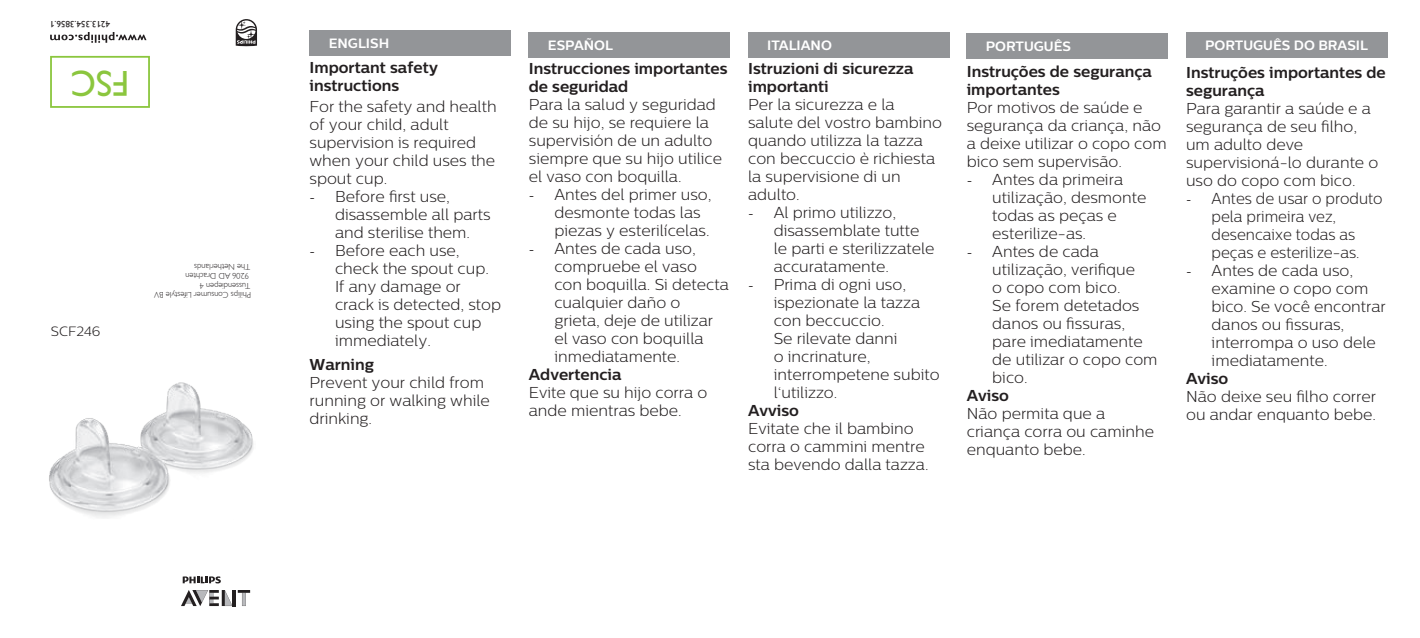
<style>
.page{position:relative;width:1420px;height:638px;background:#fff}
.page>*{position:absolute;margin:0;border:0;box-sizing:border-box;transform-origin:0 0}
.t1{font:36px "Gill Sans Alt One WGL";color:#8bc63e}
.t2{font:300 15.75px/18px "Centrale Sans";color:#231f20}
.t3{font:700 15.75px/18px "Centrale Sans";color:#231f20}
.t4{font:300 15.75px/18px "Centrale Sans";color:#231f20;scale:.95 1}
.t5{font:700 13.5px "Centrale Sans";color:#fff}
.t6{font:300 13.5px "Centrale Sans";color:#231f20}
.t7{font:9px "Gill Sans Alt One WGL";color:#231f20}
.t8{font:8.33px/9.5px "Gill Sans Alt One WGL Light";color:#231f20}
.s1{font-family:"Minion Pro";font-weight:400}
</style>
<div class="page">
<div style="left:966px;top:33px;width:201px;height:26px;background:#939598"></div>
<div style="left:1185px;top:32px;width:201px;height:26px;background:#939598"></div>
<div style="left:748px;top:32px;width:201px;height:25px;background:#939598"></div>
<div style="left:529px;top:32px;width:200px;height:25px;background:#939598"></div>
<div style="left:309px;top:30px;width:201px;height:26px;background:#939598"></div>
<svg style="left:183px;top:576px;width:38px;height:7px"></svg>
<svg style="left:238px;top:590px;width:12px;height:16px"></svg>
<hr style="left:232px;top:590px;width:3px;height:16px;background:#231f20">
<svg style="left:181px;top:590px;width:51px;height:16px"></svg>
<img style="left:49px;top:382px;width:205px;height:136px">
<svg style="left:50px;top:32px;width:96px;height:11px"></svg>
<svg style="left:236px;top:19px;width:21px;height:27px"></svg>
<div style="left:50px;top:56px;width:100px;height:52px;border:2px solid #8bc63e"></div>
<p class="t7" style="left:110px;top:30px;width:61px;rotate:-180deg">4213.354.3856.1</p>
<h1 class="t1" style="left:129px;top:108px;width:60px;rotate:-180deg">FSC</h1>
<p class="t6" style="left:51px;top:323px;width:51px">SCF246</p>
<p class="t8" style="left:251px;top:300px;width:98px;rotate:-180deg">Philips Consumer Lifestyle BV<br>Tussendiepen 4<br>9206 AD Drachten<br>The Netherlands</p>
<p class="t5" style="left:328px;top:35px;width:62px">ENGLISH</p>
<p class="t3" style="left:309px;top:58px;width:130px">Important safety instructions</p>
<p class="t2" style="left:309px;top:97px;width:189px">For the safety and health of your child, adult supervision is required when your child uses the spout cup.</p>
<p class="t2" style="left:335px;top:187px;width:157px;text-indent:-26px"><span class="s1">-</span> Before first use, disassemble all parts and sterilise them.</p>
<p class="t2" style="left:335px;top:241px;width:167px;text-indent:-26px"><span class="s1">-</span> Before each use, check the spout cup.<br>If any damage or crack is detected, stop using the spout cup immediately.</p>
<p class="t3" style="left:309px;top:355px;width:66px">Warning</p>
<p class="t2" style="left:309px;top:373px;width:182px">Prevent your child from running or walking while drinking.</p>
<p class="t5" style="left:548px;top:37px;width:67px">ESPAÑOL</p>
<p class="t3" style="left:529px;top:59px;width:200px">Instrucciones importantes de seguridad</p>
<p class="t2" style="left:529px;top:95px;width:195px">Para la salud y seguridad de su hijo, se requiere la supervisión de un adulto siempre que su hijo utilice el vaso con boquilla.</p>
<p class="t2" style="left:554px;top:185px;width:159px;text-indent:-26px"><span class="s1">-</span> Antes del primer uso, desmonte todas las piezas y esterilícelas.</p>
<p class="t2" style="left:554px;top:239px;width:176px;text-indent:-26px"><span class="s1">-</span> Antes de cada uso, compruebe el vaso<br>con boquilla. Si detecta cualquier daño o grieta, deje de utilizar el vaso con boquilla inmediatamente.</p>
<p class="t3" style="left:529px;top:365px;width:94px">Advertencia</p>
<p class="t2" style="left:529px;top:383px;width:180px">Evite que su hijo corra o ande mientras bebe.</p>
<p class="t5" style="left:767px;top:37px;width:66px">ITALIANO</p>
<p class="t3" style="left:748px;top:59px;width:167px">Istruzioni di sicurezza importanti</p>
<p class="t2" style="left:748px;top:95px;width:195px">Per la sicurezza e la salute del vostro bambino quando utilizza la tazza con beccuccio è richiesta la supervisione di un adulto.</p>
<p class="t2" style="left:773px;top:203px;width:162px;text-indent:-26px"><span class="s1">-</span> Al primo utilizzo, disassemblate tutte le parti e sterilizzatele accuratamente.</p>
<p class="t2" style="left:773px;top:275px;width:167px;text-indent:-26px"><span class="s1">-</span> Prima di ogni uso, ispezionate la tazza con beccuccio.<br>Se rilevate danni<br>o incrinature, interrompetene subito l‘utilizzo.</p>
<p class="t3" style="left:748px;top:401px;width:52px">Avviso</p>
<p class="t2" style="left:748px;top:419px;width:182px">Evitate che il bambino corra o cammini mentre sta bevendo dalla tazza.</p>
<p class="t5" style="left:985px;top:38px;width:87px">PORTUGUÊS</p>
<p class="t3" style="left:966px;top:62px;width:187px">Instruções de segurança importantes</p>
<p class="t2" style="left:966px;top:98px;width:201px">Por motivos de saúde e segurança da criança, não a deixe utilizar o copo com bico sem supervisão.</p>
<p class="t2" style="left:992px;top:170px;width:156px;text-indent:-26px"><span class="s1">-</span> Antes da primeira utilização, desmonte todas as peças e esterilize-as.</p>
<p class="t2" style="left:992px;top:242px;width:167px;text-indent:-26px"><span class="s1">-</span> Antes de cada utilização, verifique<br>o copo com bico.<br>Se forem detetados danos ou fissuras, pare imediatamente de utilizar o copo com bico.</p>
<p class="t3" style="left:966px;top:386px;width:44px">Aviso</p>
<p class="t2" style="left:966px;top:404px;width:189px">Não permita que a criança corra ou caminhe enquanto bebe.</p>
<p class="t5" style="left:1204px;top:37px;width:164px">PORTUGUÊS DO BRASIL</p>
<p class="t3" style="left:1185px;top:63px;width:201px">Instruções importantes de segurança</p>
<p class="t2" style="left:1185px;top:99px;width:194px">Para garantir a saúde e a segurança de seu filho, um adulto deve supervisioná-lo durante o uso do copo com bico.</p>
<p class="t4" style="left:1211px;top:189px;width:181px;text-indent:-26px"><span class="s1">-</span> Antes de usar o produto pela primeira vez, desencaixe todas as peças e esterilize-as.</p>
<p class="t2" style="left:1211px;top:261px;width:176px;text-indent:-26px"><span class="s1">-</span> Antes de cada uso, examine o copo com bico. Se você encontrar danos ou fissuras, interrompa o uso dele imediatamente.</p>
<p class="t3" style="left:1185px;top:369px;width:44px">Aviso</p>
<p class="t2" style="left:1185px;top:387px;width:191px">Não deixe seu filho correr ou andar enquanto bebe.</p>
</div>
